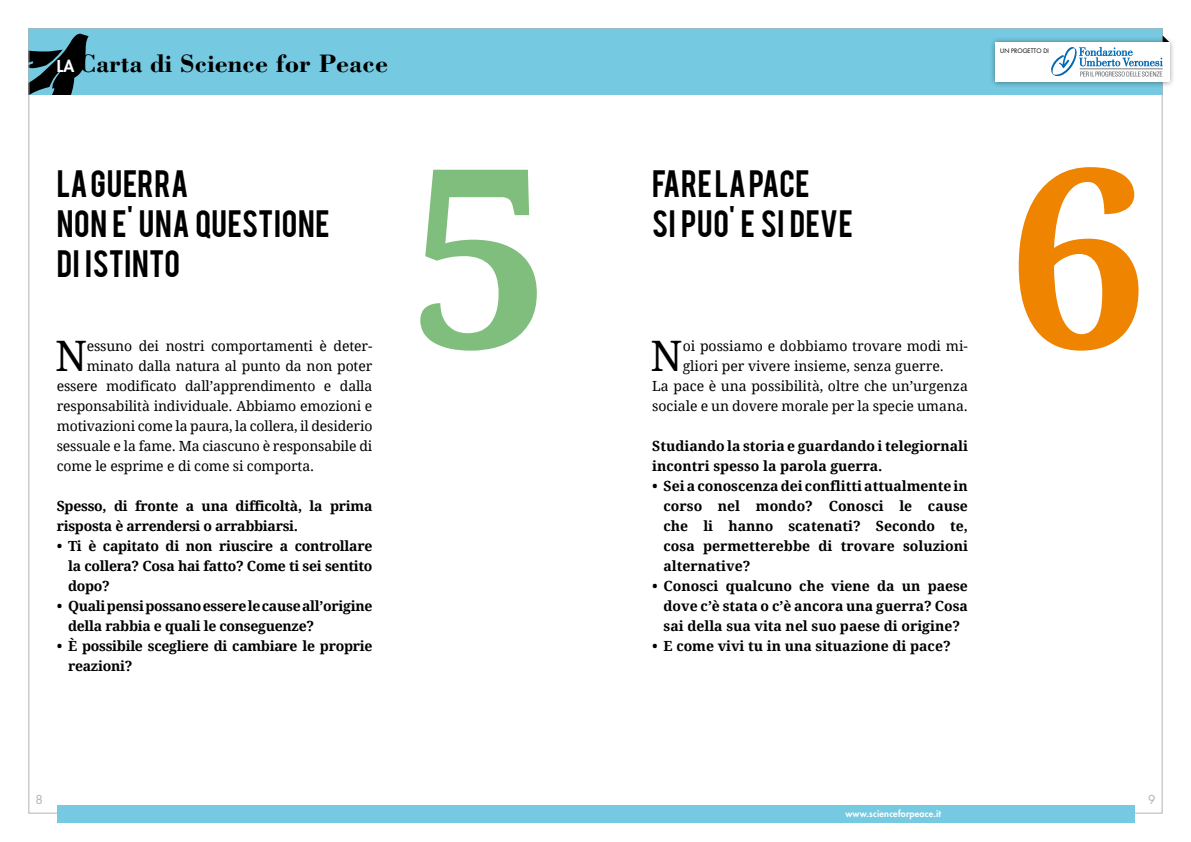
<style>
.page{position:relative;width:1191px;height:842px;background:#fff}
.page>*{position:absolute;margin:0;border:0;box-sizing:border-box;transform-origin:0 0}
.t1{font:700 250px "Droid Serif";color:#80be7d}
.t2{font:700 250px "Droid Serif";color:#ef8400}
.t3{font:42px "Droid Serif";color:#000}
.t4{font:30px/40px "Bebas";letter-spacing:.02em;color:#000}
.t5{font:700 26px "Bodoni";color:#000}
.t6{font:700 14px/20px "Droid Serif";letter-spacing:-.02em;color:#000}
.t7{font:14px "Droid Serif";letter-spacing:-.01em;color:#000}
.t8{font:700 14px/20px "Droid Serif";color:#000}
.t9{font:12px "Futura";color:#b1b3b4}
.t10{font:800 9px "Futura";letter-spacing:.02em;color:#fff}
.t11{font:6px "Futura";color:#000}
.s1{font-family:"Futura";font-weight:800;font-size:16px;color:#fff}
</style>
<div class="page">
<div style="left:28px;top:28px;width:1134px;height:67px;background:#75c9e0"></div>
<svg style="left:30px;top:33px;width:59px;height:62px"></svg>
<div style="left:57px;top:805px;width:1077px;height:17px;background:#75c9e0"></div>
<div style="left:989px;top:36px;width:186px;height:52px;background:#000;opacity:.44"></div>
<div style="left:995px;top:42px;width:174px;height:40px;background:#fff"></div>
<svg style="left:1051px;top:35px;width:118px;height:42px"></svg>
<hr style="left:1080px;top:69px;width:82px;height:1px;background:#7b7c7e">
<h3 class="t5" style="left:57px;top:47px;width:333px"><span class="s1">la</span> Carta di Science for Peace</h3>
<p class="t11" style="left:1000px;top:47px;width:50px">UN PROGETTO DI</p>
<h1 class="t1" style="left:410px;top:115px;width:141px">5</h1>
<h3 class="t4" style="left:57px;top:162px;width:274px">LA GUERRA<br>NON E' UNA QUESTIONE<br>DI ISTINTO</h3>
<h3 class="t4" style="left:652px;top:162px;width:202px">FARE LA PACE<br>SI PUO' E SI DEVE</h3>
<h2 class="t3" style="left:55px;top:332px;width:34px">N</h2>
<p class="t7" style="left:87px;top:338px;width:287px">essuno dei nostri comportamenti è deter-</p>
<h2 class="t3" style="left:650px;top:332px;width:34px">N</h2>
<p class="t7" style="left:682px;top:338px;width:287px">oi possiamo e dobbiamo trovare modi mi-</p>
<p class="t7" style="left:87px;top:358px;width:287px">minato dalla natura al punto da non poter</p>
<p class="t7" style="left:57px;top:378px;width:317px">essere modificato dall’apprendimento e dalla</p>
<p class="t7" style="left:57px;top:398px;width:317px">responsabilità individuale. Abbiamo emozioni e</p>
<p class="t7" style="left:57px;top:418px;width:317px">motivazioni come la paura, la collera, il desiderio</p>
<p class="t7" style="left:57px;top:438px;width:317px">sessuale e la fame. Ma ciascuno è responsabile di</p>
<p class="t7" style="left:57px;top:458px;width:259px">come le esprime e di come si comporta.</p>
<p class="t6" style="left:57px;top:496px;width:317px">Spesso, di fronte a una difficoltà, la prima risposta è arrendersi o arrabbiarsi.</p>
<p class="t6" style="left:68px;top:536px;width:306px;text-align:justify;text-indent:-11px">• Ti è capitato di non riuscire a controllare la collera? Cosa hai fatto? Come ti sei sentito dopo?</p>
<p class="t6" style="left:68px;top:596px;width:306px;text-indent:-11px">• Qualipensipossanoesserelecauseall’origine della rabbia e quali le conseguenze?</p>
<p class="t6" style="left:68px;top:636px;width:306px;text-indent:-11px">• è possibile scegliere di cambiare le proprie reazioni?</p>
<p class="t7" style="left:682px;top:358px;width:263px">gliori per vivere insieme, senza guerre.</p>
<p class="t7" style="left:652px;top:378px;width:317px">La pace è una possibilità, oltre che un’urgenza</p>
<p class="t7" style="left:652px;top:398px;width:317px">sociale e un dovere morale per la specie umana.</p>
<p class="t8" style="left:652px;top:436px;width:317px">Studiando la storia e guardando i telegiornali incontri spesso la parola guerra.</p>
<p class="t6" style="left:663px;top:476px;width:306px;text-align:justify;text-indent:-11px">• Sei a conoscenzadei conflitti attualmente in corso nel mondo? Conosci le cause che li hanno scatenati? Secondo te, cosa permetterebbe di trovare soluzioni alternative?</p>
<p class="t6" style="left:663px;top:576px;width:306px;text-align:justify;text-indent:-11px">• Conosci qualcuno che viene da un paese dove c’è stata o c’è ancora una guerra? Cosa sai della sua vita nel suo paese di origine?</p>
<p class="t8" style="left:652px;top:636px;width:300px">• E come vivi tu in una situazione di pace?</p>
<h1 class="t2" style="left:1007px;top:115px;width:141px">6</h1>
<p class="t9" style="left:35px;top:792px;width:9px">8</p>
<p class="t9" style="left:1148px;top:792px;width:9px">9</p>
<p class="t10" style="left:845px;top:808px;width:97px">www.scienceforpeace.it</p>
</div>
